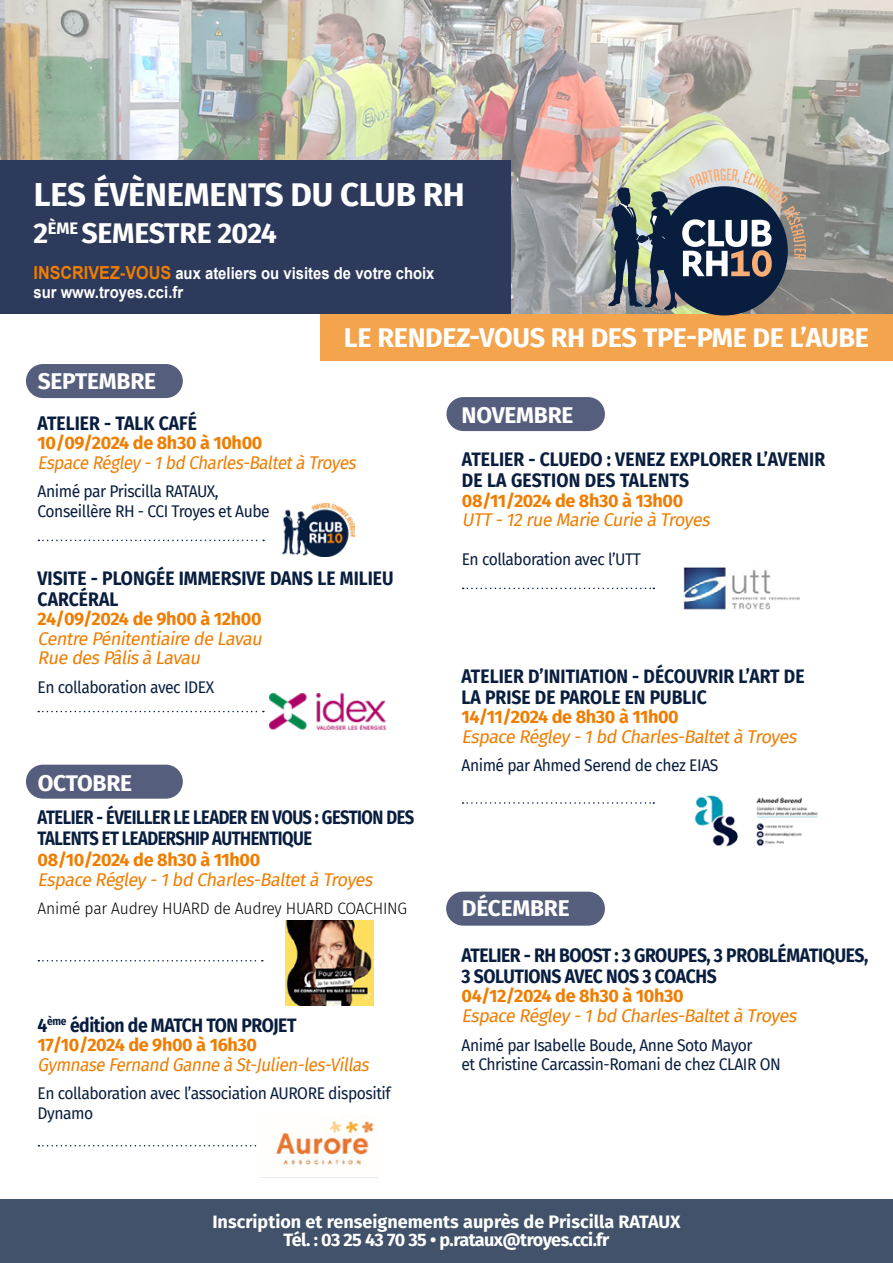
<style>
.page{position:relative;width:893px;height:1263px;background:#fff}
.page>*{position:absolute;margin:0;border:0;box-sizing:border-box;transform-origin:0 0}
.t1{font:700 33px "Fira Sans";letter-spacing:-.01em;color:#fff}
.t2{font:700 28.5px "Fira Sans";letter-spacing:-.015em;color:#fff}
.t3{font:700 27px "Fira Sans";letter-spacing:-.01em;color:#fff}
.t4{font:700 22.8px "Fira Sans";letter-spacing:-.01em;color:#fff}
.t5{font:700 19.5px/21px "Fira Sans";color:#091e3e;scale:.9 1}
.t6{font:700 19.5px/21px "Fira Sans";letter-spacing:-.02em;color:#091e3e;scale:.9 1}
.t7{font:700 19.5px/21px "Fira Sans";letter-spacing:-.02em;color:#091e3e;scale:.85 1}
.t8{font:700 19.5px/21px "Fira Sans";letter-spacing:.01em;color:#091e3e;scale:.9 1}
.t9{font:italic 18px/19.5px "Fira Sans";color:#ef7d00}
.t10{font:700 18px "Fira Sans";letter-spacing:-.02em;color:#ef7d00}
.t11{font:700 18px/18px "Fira Sans";color:#fff;text-align:center}
.t12{font:italic 18px "Fira Sans";color:#ef7d00;scale:.95 1}
.t13{font:16.5px/19.5px "Fira Sans";letter-spacing:-.03em;color:#091e3e;scale:.95 1}
.t14{font:700 16.5px/19.8px "Arial";color:#fff;scale:.9 1}
.t15{font:300 16.5px "Fira Sans";letter-spacing:-.015em;color:#000;scale:.95 1}
.s1{font-size:18px;color:#ef7d00}
</style>
<div class="page">
<div style="left:320px;top:314px;width:573px;height:47px;background:#f3a44d"></div>
<img style="left:0;top:0;width:893px;height:314px">
<div style="left:0;top:160px;width:511px;height:154px;background:#2d3a5b"></div>
<div style="left:0;top:1199px;width:893px;height:64px;background:#41526a"></div>
<div style="left:26px;top:364px;width:157px;height:34px;background:#565e7d;border-radius:17px"></div>
<div style="left:26px;top:765px;width:157px;height:34px;background:#565e7d;border-radius:17px"></div>
<div style="left:446px;top:397px;width:159px;height:34px;background:#565e7d;border-radius:17px"></div>
<svg style="left:38px;top:960px;width:225px;height:1px"></svg>
<div style="left:446px;top:892px;width:159px;height:34px;background:#565e7d;border-radius:17px"></div>
<img style="left:608px;top:169px;width:198px;height:141px">
<svg style="left:38px;top:540px;width:226px;height:1px"></svg>
<img style="left:283px;top:504px;width:72px;height:52px">
<img style="left:269px;top:694px;width:116px;height:35px">
<svg style="left:38px;top:711px;width:226px;height:1px"></svg>
<svg style="left:463px;top:588px;width:191px;height:1px"></svg>
<img style="left:684px;top:566px;width:116px;height:43px">
<img style="left:286px;top:920px;width:87px;height:85px">
<svg style="left:38px;top:1145px;width:219px;height:1px"></svg>
<img style="left:260px;top:1121px;width:119px;height:57px">
<img style="left:694px;top:795px;width:124px;height:52px">
<svg style="left:463px;top:802px;width:191px;height:2px"></svg>
<h1 class="t1" style="left:34px;top:167px;width:433px">LES ÉVÈNEMENTS DU CLUB RH</h1>
<h2 class="t2" style="left:34px;top:209px;width:245px">2<sup>ÈME</sup> SEMESTRE 2024</h2>
<p class="t14" style="left:34px;top:263px;width:447px"><span class="s1">INSCRIVEZ-VOUS</span> aux ateliers ou visites de votre choix sur www.troyes.cci.fr</p>
<h3 class="t4" style="left:38px;top:362px;width:120px">SEPTEMBRE</h3>
<h3 class="t3" style="left:344px;top:315px;width:527px">LE RENDEZ-VOUS RH DES TPE-PME DE L’AUBE</h3>
<p class="t5" style="left:38px;top:411px;width:179px">ATELIER - TALK CAFÉ</p>
<p class="t10" style="left:38px;top:428px;width:226px">10/09/2024 de 8h30 à 10h00</p>
<p class="t12" style="left:38px;top:449px;width:341px">Espace Régley-1bd Charles-Baltetà Troyes</p>
<p class="t13" style="left:38px;top:481px;width:246px">Animé par Priscilla RATAUX,<br>Conseillère RH - CCI Troyes et Aube</p>
<p class="t5" style="left:38px;top:566px;width:397px">VISITE - PLONGÉE IMMERSIVE DANS LE MILIEU<br>CARCÉRAL</p>
<p class="t10" style="left:38px;top:604px;width:226px">24/09/2024 de 9h00 à 12h00</p>
<p class="t9" style="left:38px;top:628px;width:230px">Centre Pénitentiaire de Lavau<br>Rue desPâlis à Lavau</p>
<p class="t13" style="left:38px;top:677px;width:187px">En collaboration avec IDEX</p>
<h3 class="t4" style="left:38px;top:764px;width:96px">OCTOBRE</h3>
<p class="t7" style="left:38px;top:805px;width:445px">ATELIER - ÉVEILLER LE LEADER EN VOUS : GESTION DES<br>TALENTS ET LEADERSHIP AUTHENTIQUE</p>
<p class="t10" style="left:38px;top:845px;width:224px">08/10/2024 de 8h30 à 11h00</p>
<p class="t9" style="left:38px;top:869px;width:341px">Espace Régley-1bd Charles-Baltetà Troyes</p>
<p class="t15" style="left:38px;top:897px;width:391px">Animé par Audrey HUARD de Audrey HUARD COACHING</p>
<p class="t6" style="left:38px;top:1013px;width:289px">4<sup>ème</sup> édition de MATCH TON PROJET</p>
<p class="t10" style="left:38px;top:1030px;width:221px">17/10/2024 de 9h00 à 16h30</p>
<p class="t12" style="left:38px;top:1051px;width:354px">Gymnase Fernand Ganne à St-Julien-les-Villas</p>
<p class="t13" style="left:38px;top:1083px;width:373px">En collaboration avec l’association AURORE dispositif<br>Dynamo</p>
<h3 class="t4" style="left:462px;top:395px;width:113px">NOVEMBRE</h3>
<p class="t8" style="left:462px;top:448px;width:405px">ATELIER - CLUEDO : VENEZ EXPLORER L’AVENIR<br>DE LA GESTION DES TALENTS</p>
<p class="t10" style="left:462px;top:485px;width:223px">08/11/2024 de 8h30 à 13h00</p>
<p class="t9" style="left:462px;top:510px;width:254px">UTT -12rue Marie Curie à Troyes</p>
<p class="t13" style="left:462px;top:549px;width:190px">En collaboration avec l’UTT</p>
<p class="t5" style="left:461px;top:664px;width:383px">ATELIER D’INITIATION - DÉCOUVRIR L’ART DE<br>LA PRISE DE PAROLE EN PUBLIC</p>
<p class="t10" style="left:461px;top:702px;width:219px">14/11/2024 de 8h30 à 11h00</p>
<p class="t9" style="left:461px;top:726px;width:341px">Espace Régley-1bd Charles-Baltetà Troyes</p>
<p class="t13" style="left:461px;top:755px;width:272px">Animé par Ahmed Serend de chez EIAS</p>
<h3 class="t4" style="left:462px;top:889px;width:109px">DÉCEMBRE</h3>
<p class="t6" style="left:461px;top:943px;width:453px">ATELIER - RH BOOST : 3 GROUPES, 3 PROBLÉMATIQUES,<br>3 SOLUTIONS AVEC NOS 3 COACHS</p>
<p class="t10" style="left:461px;top:981px;width:224px">04/12/2024 de 8h30 à 10h30</p>
<p class="t9" style="left:461px;top:1005px;width:341px">Espace Régley-1bd Charles-Baltetà Troyes</p>
<p class="t13" style="left:461px;top:1034px;width:338px">Animé par Isabelle Boude, Anne Soto Mayor<br>et Christine Carcassin-Romani de chez CLAIR ON</p>
<p class="t11" style="left:212px;top:1211px;width:470px">Inscription et renseignements auprès de Priscilla RATAUX<br>Tél. : 03 25 43 70 35 • p.rataux@troyes.cci.fr</p>
</div>
